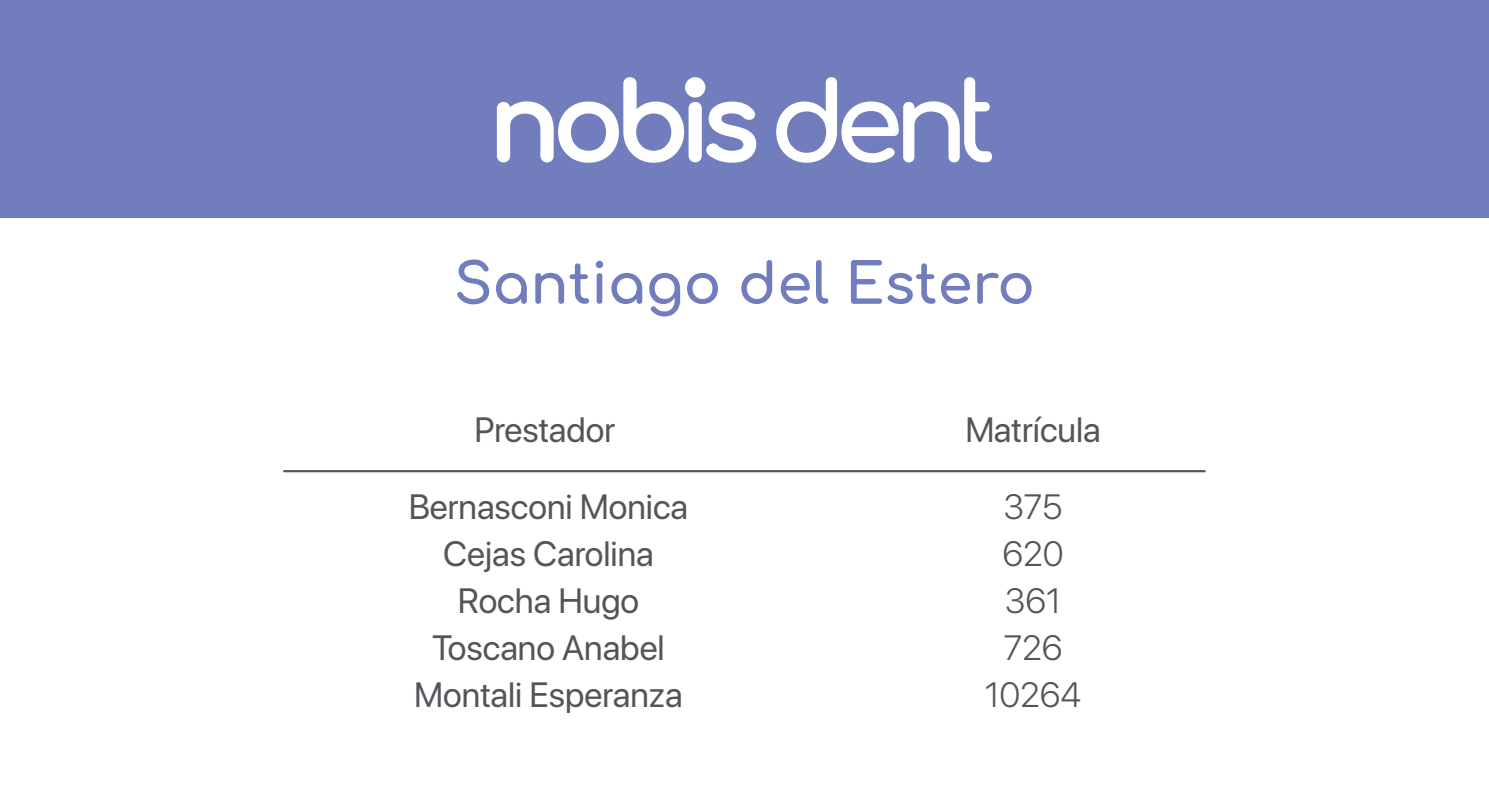
<style>
.page{position:relative;width:1489px;height:789px;background:#fff}
.page>*{position:absolute;margin:0;border:0;box-sizing:border-box;transform-origin:0 0}
.t1{font:700 56px "Comfortaa";color:#717dbd}
.t2{font:35px/47px "SF Pro Display";color:#54555a;text-align:center}
.t3{font:300 35px/47px "SF Pro Display";color:#54555a;text-align:center}
</style>
<div class="page">
<div style="left:0;top:0;width:1488px;height:218px;background:#717dbd"></div>
<svg style="left:496px;top:77px;width:260px;height:86px"></svg>
<svg style="left:776px;top:77px;width:216px;height:86px"></svg>
<hr style="left:283px;top:470px;width:922px;height:2px;background:#54555a">
<h1 class="t1" style="left:454px;top:232px;width:582px">Santiago del Estero</h1>
<p class="t2" style="left:408px;top:391px;width:281px;line-height:77px">Prestador<br>Bernasconi Monica</p>
<p class="t2" style="left:414px;top:530px;width:270px">Cejas Carolina<br>Rocha Hugo<br>Toscano Anabel<br>Montali Esperanza</p>
<p class="t2" style="left:965px;top:406px;width:137px">Matrícula</p>
<p class="t3" style="left:984px;top:484px;width:98px">375<br>620<br>361<br>726<br>10264</p>
</div>
